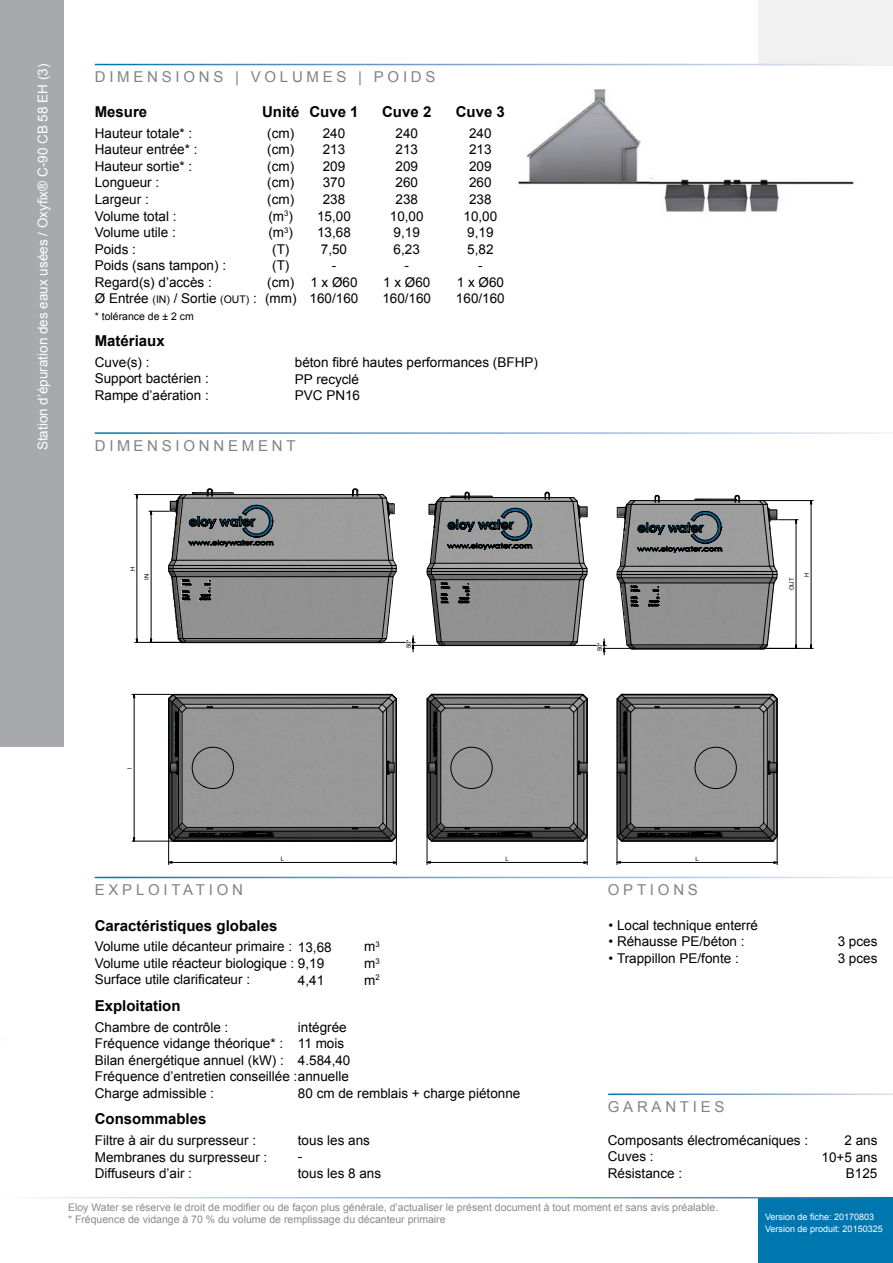
<style>
.page{position:relative;width:893px;height:1263px;background:#fff}
.page>*{position:absolute;margin:0;border:0;box-sizing:border-box;transform-origin:0 0}
.t1{font:21.3px "Arial";letter-spacing:-.015em;color:#000}
.titre_cuve{font:700 15px "Arial";color:#000}
.t2{font:15px "Arial";letter-spacing:.25em;color:#808285}
.déterminant{font:13.5px/16.5px "Arial";color:#000}
.txt_content_cuve{font:13.5px "Arial";color:#000}
.déterminant-2{font:13.5px "Arial";color:#fff}
.t3{font:10.5px/12px "Arial";color:#888a8c}
.t4{font:10.5px "Arial";color:#000}
.t5{font:9px "Arial";color:#fff}
.t6{font:6px "Arial";letter-spacing:-.01em;color:#000}
.s1{font-size:10.5px}
</style>
<div class="page">
<svg style="left:0;top:746px;width:13px;height:1px"></svg>
<div style="left:758px;top:1198px;width:135px;height:65px;background:#0076ae"></div>
<div style="left:758px;top:0;width:135px;height:65px;background:#f1f1f2"></div>
<div style="left:0;top:0;width:64px;height:746px;background:#a7a9ac"></div>
<hr style="left:95px;top:64px;width:798px;height:1px;background:#fff">
<img style="left:518px;top:89px;width:336px;height:123px">
<svg style="left:165px;top:693px;width:232px;height:172px;background:#909090"></svg>
<svg style="left:426px;top:693px;width:162px;height:172px;background:#8f8f8f"></svg>
<svg style="left:616px;top:693px;width:162px;height:172px;background:#8e8e8e"></svg>
<svg style="left:133px;top:693px;width:2px;height:11px"></svg>
<hr style="left:134px;top:698px;width:1px;height:140px;background:#000">
<hr style="left:132px;top:841px;width:40px;height:1px;background:#000">
<hr style="left:132px;top:694px;width:40px;height:1px;background:#000">
<svg style="left:136px;top:495px;width:2px;height:9px"></svg>
<hr style="left:137px;top:498px;width:1px;height:141px;background:#000">
<hr style="left:135px;top:494px;width:46px;height:1px;background:#000">
<hr style="left:135px;top:642px;width:50px;height:1px;background:#000">
<svg style="left:616px;top:494px;width:182px;height:156px"></svg>
<svg style="left:149px;top:488px;width:256px;height:156px"></svg>
<svg style="left:412px;top:636px;width:3px;height:17px"></svg>
<hr style="left:412px;top:645px;width:32px;height:1px;background:#000">
<svg style="left:426px;top:491px;width:170px;height:155px;background:#909191"></svg>
<svg style="left:603px;top:639px;width:3px;height:17px"></svg>
<hr style="left:603px;top:648px;width:31px;height:1px;background:#000">
<svg style="left:810px;top:501px;width:2px;height:9px"></svg>
<hr style="left:811px;top:504px;width:1px;height:141px;background:#000">
<hr style="left:760px;top:648px;width:53px;height:1px;background:#000">
<hr style="left:760px;top:500px;width:53px;height:1px;background:#000">
<p class="déterminant-2" style="left:34px;top:450px;width:388px;rotate:-90deg">Station d’épuration des eaux usées / Oxyfix® C-90 CB 58 EH (3)</p>
<p class="t2" style="left:95px;top:67px;width:342px">DIMENSIONS | VOLUMES | POIDS</p>
<p class="titre_cuve" style="left:95px;top:102px;width:54px">Mesure</p>
<p class="titre_cuve" style="left:262px;top:102px;width:39px">Unité</p>
<p class="déterminant" style="left:95px;top:125px;width:99px">Hauteur totale* :</p>
<p class="déterminant" style="left:267px;top:125px;width:28px">(cm)</p>
<p class="déterminant" style="left:95px;top:142px;width:104px">Hauteur entrée* :</p>
<p class="déterminant" style="left:267px;top:142px;width:28px">(cm)</p>
<p class="déterminant" style="left:95px;top:158px;width:99px">Hauteur sortie* :</p>
<p class="déterminant" style="left:267px;top:158px;width:28px">(cm)</p>
<p class="déterminant" style="left:95px;top:175px;width:66px">Longueur :</p>
<p class="déterminant" style="left:267px;top:175px;width:28px">(cm)</p>
<p class="déterminant" style="left:95px;top:191px;width:56px">Largeur :</p>
<p class="déterminant" style="left:267px;top:191px;width:28px">(cm)</p>
<p class="déterminant" style="left:95px;top:208px;width:83px">Volume total :</p>
<p class="déterminant" style="left:268px;top:208px;width:26px">(m<sup>3</sup>)</p>
<p class="déterminant" style="left:95px;top:224px;width:83px">Volume utile :</p>
<p class="déterminant" style="left:268px;top:224px;width:26px">(m<sup>3</sup>)</p>
<p class="déterminant" style="left:95px;top:241px;width:43px">Poids :</p>
<p class="déterminant" style="left:272px;top:241px;width:19px">(T)</p>
<p class="déterminant" style="left:95px;top:257px;width:133px">Poids (sans tampon) :</p>
<p class="déterminant" style="left:272px;top:257px;width:19px">(T)</p>
<p class="déterminant" style="left:95px;top:274px;width:119px">Regard(s) d’accès :</p>
<p class="titre_cuve" style="left:309px;top:102px;width:51px">Cuve 1</p>
<p class="txt_content_cuve" style="left:323px;top:124px;width:24px">240</p>
<p class="txt_content_cuve" style="left:323px;top:141px;width:24px">213</p>
<p class="txt_content_cuve" style="left:323px;top:157px;width:24px">209</p>
<p class="txt_content_cuve" style="left:323px;top:174px;width:24px">370</p>
<p class="txt_content_cuve" style="left:323px;top:190px;width:24px">238</p>
<p class="txt_content_cuve" style="left:317px;top:207px;width:35px">15,00</p>
<p class="txt_content_cuve" style="left:317px;top:223px;width:35px">13,68</p>
<p class="txt_content_cuve" style="left:321px;top:240px;width:28px">7,50</p>
<p class="txt_content_cuve" style="left:332px;top:256px;width:6px">-</p>
<p class="txt_content_cuve" style="left:310px;top:273px;width:49px">1 x Ø60</p>
<p class="txt_content_cuve" style="left:310px;top:289px;width:50px">160/160</p>
<p class="titre_cuve" style="left:382px;top:102px;width:51px">Cuve 2</p>
<p class="txt_content_cuve" style="left:395px;top:124px;width:24px">240</p>
<p class="txt_content_cuve" style="left:395px;top:141px;width:24px">213</p>
<p class="txt_content_cuve" style="left:395px;top:157px;width:24px">209</p>
<p class="txt_content_cuve" style="left:395px;top:174px;width:24px">260</p>
<p class="txt_content_cuve" style="left:395px;top:190px;width:24px">238</p>
<p class="txt_content_cuve" style="left:390px;top:207px;width:35px">10,00</p>
<p class="txt_content_cuve" style="left:394px;top:223px;width:28px">9,19</p>
<p class="txt_content_cuve" style="left:394px;top:240px;width:28px">6,23</p>
<p class="txt_content_cuve" style="left:404px;top:256px;width:6px">-</p>
<p class="txt_content_cuve" style="left:383px;top:273px;width:49px">1 x Ø60</p>
<p class="txt_content_cuve" style="left:382px;top:289px;width:50px">160/160</p>
<p class="titre_cuve" style="left:456px;top:102px;width:51px">Cuve 3</p>
<p class="txt_content_cuve" style="left:469px;top:124px;width:24px">240</p>
<p class="txt_content_cuve" style="left:469px;top:141px;width:24px">213</p>
<p class="txt_content_cuve" style="left:469px;top:157px;width:24px">209</p>
<p class="txt_content_cuve" style="left:469px;top:174px;width:24px">260</p>
<p class="txt_content_cuve" style="left:469px;top:190px;width:24px">238</p>
<p class="txt_content_cuve" style="left:463px;top:207px;width:35px">10,00</p>
<p class="txt_content_cuve" style="left:467px;top:223px;width:28px">9,19</p>
<p class="txt_content_cuve" style="left:467px;top:240px;width:28px">5,82</p>
<p class="txt_content_cuve" style="left:478px;top:256px;width:6px">-</p>
<p class="txt_content_cuve" style="left:457px;top:273px;width:49px">1 x Ø60</p>
<p class="txt_content_cuve" style="left:456px;top:289px;width:50px">160/160</p>
<p class="déterminant" style="left:95px;top:274px;width:203px;text-align:right">(cm)<br>Ø Entrée <span class="s1">(IN)</span> / Sortie <span class="s1">(OUT)</span> : (mm)</p>
<p class="t4" style="left:95px;top:309px;width:101px">* tolérance de ± 2 cm</p>
<p class="titre_cuve" style="left:95px;top:331px;width:72px">Matériaux</p>
<p class="déterminant" style="left:95px;top:354px;width:116px">Cuve(s) :<br>Support bactérien :<br>Rampe d’aération :</p>
<h1 class="t1" style="left:423px;top:339px;width:129px">VUE1 ( 1:70 )</h1>
<p class="déterminant" style="left:295px;top:355px;width:245px">béton fibré hautes performances (BFHP)<br>PP recyclé<br>PVC PN16</p>
<p class="t2" style="left:95px;top:436px;width:202px">DIMENSIONNEMENT</p>
<p class="t6" style="left:129px;top:571px;width:6px;rotate:-90deg">H</p>
<p class="t6" style="left:143px;top:580px;width:7px;rotate:-90deg">NI</p>
<p class="t6" style="left:405px;top:648px;width:11px;rotate:-90deg">50*</p>
<p class="t6" style="left:596px;top:651px;width:10px;rotate:-90deg">50*</p>
<p class="t6" style="left:788px;top:590px;width:14px;rotate:-90deg">OUT</p>
<p class="t6" style="left:803px;top:577px;width:6px;rotate:-90deg">H</p>
<p class="t6" style="left:126px;top:768px;width:3px;rotate:-90deg">l</p>
<p class="t6" style="left:281px;top:854px;width:5px">L</p>
<p class="t6" style="left:506px;top:854px;width:5px">L</p>
<p class="t6" style="left:696px;top:854px;width:5px">L</p>
<p class="t2" style="left:95px;top:880px;width:150px">EXPLOITATION</p>
<p class="t2" style="left:608px;top:880px;width:92px">OPTIONS</p>
<p class="titre_cuve" style="left:95px;top:915px;width:184px">Caractéristiques globales</p>
<p class="déterminant" style="left:95px;top:939px;width:238px">Volume utile décanteur primaire : 13,68</p>
<p class="déterminant" style="left:95px;top:955px;width:231px">Volume utile réacteur biologique : 9,19<br>Surface utile clarificateur :</p>
<p class="titre_cuve" style="left:95px;top:996px;width:87px">Exploitation</p>
<p class="déterminant" style="left:95px;top:1019px;width:256px">Chambre de contrôle :<br>Fréquence vidange théorique* :<br>Bilan énergétique annuel (kW) :<br>Fréquence d’entretien conseillée :annuelle<br>Charge admissible :</p>
<p class="titre_cuve" style="left:95px;top:1109px;width:113px">Consommables</p>
<p class="déterminant" style="left:95px;top:1132px;width:174px">Filtre à air du surpresseur :<br>Membranes du surpresseur :<br>Diffuseurs d’air :</p>
<p class="déterminant" style="left:364px;top:939px;width:17px;text-align:justify">m<sup>3 </sup>m<sup>3 </sup>m<sup>2</sup></p>
<p class="déterminant" style="left:298px;top:972px;width:28px">4,41</p>
<p class="déterminant" style="left:298px;top:1019px;width:50px">intégrée</p>
<p class="déterminant" style="left:298px;top:1035px;width:48px">11 mois</p>
<p class="déterminant" style="left:298px;top:1052px;width:54px">4.584,40</p>
<p class="déterminant" style="left:298px;top:1085px;width:224px">80 cm de remblais + charge piétonne</p>
<p class="déterminant" style="left:298px;top:1132px;width:74px">tous les ans</p>
<p class="déterminant" style="left:298px;top:1148px;width:6px">-</p>
<p class="déterminant" style="left:298px;top:1165px;width:85px">tous les 8 ans</p>
<p class="déterminant" style="left:608px;top:917px;width:151px">• Local technique enterré</p>
<p class="déterminant" style="left:608px;top:933px;width:138px">• Réhausse PE/béton :</p>
<p class="déterminant" style="left:838px;top:933px;width:41px">3 pces</p>
<p class="déterminant" style="left:608px;top:950px;width:132px">• Trappillon PE/fonte :</p>
<p class="déterminant" style="left:838px;top:950px;width:41px">3 pces</p>
<p class="t2" style="left:608px;top:1097px;width:118px">GARANTIES</p>
<p class="déterminant" style="left:608px;top:1132px;width:202px">Composants électromécaniques :<br>Cuves :<br>Résistance :</p>
<p class="déterminant" style="left:844px;top:1132px;width:35px">2 ans</p>
<p class="déterminant" style="left:821px;top:1149px;width:57px">10+5 ans</p>
<p class="déterminant" style="left:846px;top:1165px;width:33px">B125</p>
<p class="t3" style="left:68px;top:1201px;width:652px">Eloy Water se réserve le droit de modifier ou de façon plus générale, d’actualiser le présent document à tout moment et sans avis préalable. * Fréquence de vidange à 70 % du volume de remplissage du décanteur primaire</p>
<p class="t5" style="left:765px;top:1211px;width:111px">Version de fiche: 20170803</p>
<p class="t5" style="left:765px;top:1223px;width:119px">Version de produit: 20150325</p>
</div>
